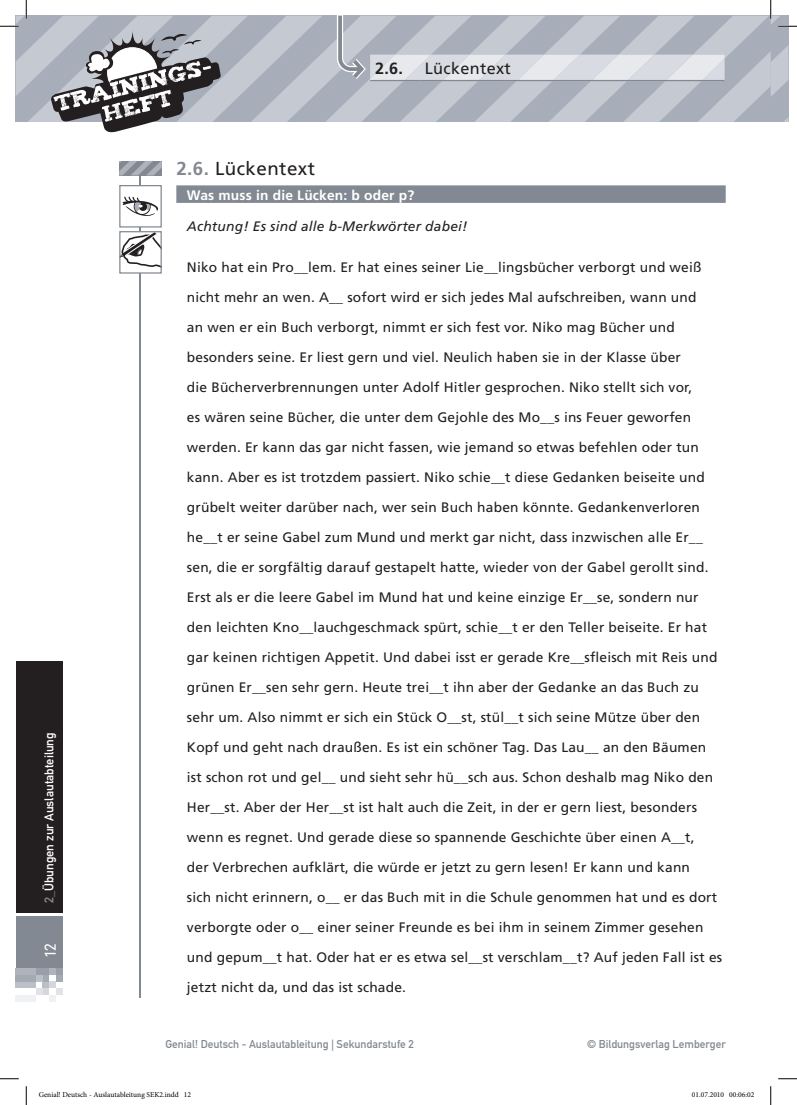
<style>
.page{position:relative;width:797px;height:1105px;background:#fff}
.page>*{position:absolute;margin:0;border:0;box-sizing:border-box;transform-origin:0 0}
.t1{font:18.75px "Frutiger LT Std";letter-spacing:.025em;color:#231f20}
.t2{font:16.25px "Frutiger LT Std";letter-spacing:.02em;color:#231f20}
.t3{font:700 16.25px "Frutiger LT Std";color:#231f20}
.t4{font:300 15px "DIN Neuzeit Grotesk";color:#fff}
.t5{font:13.75px/30px "Frutiger LT Std";letter-spacing:.015em;color:#231f20}
.t6{font:italic 13.75px "Frutiger LT Std";letter-spacing:.015em;color:#231f20}
.t7{font:700 13.75px "Frutiger LT Std";letter-spacing:.015em;color:#fff}
.t8{font:12.5px "DIN Mittelschrift";color:#fff}
.t9{font:11.25px "DIN Mittelschrift";color:#838992}
.t10{font:7.5px "Minion Pro";color:#000}
.s1{color:#838992}
.s2{font-weight:700;color:#838992}
</style>
<div class="page">
<div style="left:16px;top:661px;width:47px;height:252px;background:#231f20"></div>
<div style="left:16px;top:917px;width:47px;height:51px;background:#838992"></div>
<div style="left:42px;top:988px;width:7px;height:7px;background:#d4d7dc"></div>
<div style="left:36px;top:988px;width:6px;height:7px;background:#e1e3e7"></div>
<div style="left:56px;top:988px;width:7px;height:7px;background:#e1e3e7"></div>
<div style="left:42px;top:981px;width:7px;height:7px;background:#bbc0c7"></div>
<div style="left:16px;top:981px;width:20px;height:7px;background:#bbc0c7"></div>
<div style="left:49px;top:981px;width:7px;height:7px;background:#d4d7dc"></div>
<div style="left:42px;top:975px;width:7px;height:6px;background:#a4aab2"></div>
<svg style="left:36px;top:975px;width:6px;height:6px"></svg>
<div style="left:16px;top:975px;width:20px;height:6px;background:#a4aab2"></div>
<div style="left:56px;top:975px;width:7px;height:6px;background:#a4aab2"></div>
<div style="left:42px;top:968px;width:7px;height:7px;background:#999fa8"></div>
<div style="left:36px;top:968px;width:6px;height:7px;background:#999fa8"></div>
<div style="left:16px;top:968px;width:20px;height:7px;background:#afb4bc"></div>
<div style="left:56px;top:968px;width:7px;height:7px;background:#999fa8"></div>
<div style="left:49px;top:968px;width:7px;height:7px;background:#afb4bc"></div>
<div style="left:49px;top:995px;width:7px;height:6px;background:#eff1f3"></div>
<div style="left:16px;top:995px;width:20px;height:6px;background:#eff1f3"></div>
<div style="left:176px;top:185px;width:549px;height:18px;background:#838992"></div>
<hr style="left:140px;top:161px;width:1px;height:836px;background:#838992">
<div style="left:120px;top:186px;width:41px;height:41px;background:#fff"></div>
<svg style="left:122px;top:196px;width:37px;height:20px"></svg>
<div style="left:119px;top:185px;width:43px;height:43px;border:1px solid #838992"></div>
<svg style="left:121px;top:233px;width:39px;height:39px"></svg>
<div style="left:119px;top:231px;width:43px;height:43px;border:1px solid #838992"></div>
<svg style="left:119px;top:161px;width:43px;height:15px"></svg>
<svg style="left:0;top:1078px;width:19px;height:1px"></svg>
<svg style="left:778px;top:1078px;width:19px;height:1px"></svg>
<svg style="left:25px;top:1086px;width:2px;height:19px"></svg>
<svg style="left:0;top:0;width:797px;height:133px"></svg>
<svg style="left:770px;top:1086px;width:1px;height:19px"></svg>
<p class="t8" style="left:42px;top:903px;width:172px;rotate:-90deg"><span class="s1">2_</span>Übungen zur Auslautabteilung</p>
<p class="t4" style="left:41px;top:957px;width:15px;rotate:-90deg">12</p>
<p class="t3" style="left:375px;top:59px;width:29px">2.6.</p>
<p class="t2" style="left:425px;top:59px;width:87px">Lückentext</p>
<h1 class="t1" style="left:176px;top:157px;width:140px"><span class="s2">2.6.</span> Lückentext</h1>
<p class="t7" style="left:187px;top:187px;width:229px">Was muss in die Lücken: b oder p?</p>
<p class="t6" style="left:187px;top:218px;width:282px">Achtung! Es sind alle b-Merkwörter dabei!</p>
<p class="t5" style="left:187px;top:252px;width:536px">Niko hat ein Pro__lem. Er hat eines seiner Lie__lingsbücher verborgt und weiß nicht mehr an wen. A__ sofort wird er sich jedes Mal aufschreiben, wann und<br>an wen er ein Buch verborgt, nimmt er sich fest vor. Niko mag Bücher und besonders seine. Er liest gern und viel. Neulich haben sie in der Klasse über<br>die Bücherverbrennungen unter Adolf Hitler gesprochen. Niko stellt sich vor,<br>es wären seine Bücher, die unter dem Gejohle des Mo__s ins Feuer geworfen werden. Er kann das gar nicht fassen, wie jemand so etwas befehlen oder tun kann. Aber es ist trotzdem passiert. Niko schie__t diese Gedanken beiseite und grübelt weiter darüber nach, wer sein Buch haben könnte. Gedankenverloren he__t er seine Gabel zum Mund und merkt gar nicht, dass inzwischen alle Er__ sen, die er sorgfältig darauf gestapelt hatte, wieder von der Gabel gerollt sind.<br>Erst als er die leere Gabel im Mund hat und keine einzige Er__se, sondern nur den leichten Kno__lauchgeschmack spürt, schie__t er den Teller beiseite. Er hat gar keinen richtigen Appetit. Und dabei isst er gerade Kre__sfleisch mit Reis und grünen Er__sen sehr gern. Heute trei__t ihn aber der Gedanke an das Buch zu sehr um. Also nimmt er sich ein Stück O__st, stül__t sich seine Mütze über den Kopf und geht nach draußen. Es ist ein schöner Tag. Das Lau__ an den Bäumen ist schon rot und gel__ und sieht sehr hü__sch aus. Schon deshalb mag Niko den Her__st. Aber der Her__st ist halt auch die Zeit, in der er gern liest, besonders wenn es regnet. Und gerade diese so spannende Geschichte über einen A__t,<br>der Verbrechen aufklärt, die würde er jetzt zu gern lesen! Er kann und kann<br>sich nicht erinnern, o__ er das Buch mit in die Schule genommen hat und es dort verborgte oder o__ einer seiner Freunde es bei ihm in seinem Zimmer gesehen und gepum__t hat. Oder hat er es etwa sel__st verschlam__t? Auf jeden Fall ist es jetzt nicht da, und das ist schade.</p>
<p class="t9" style="left:165px;top:1038px;width:250px">Genial! Deutsch - Auslautableitung | Sekundarstufe 2</p>
<p class="t9" style="left:587px;top:1038px;width:140px">© Bildungsverlag Lemberger</p>
<p class="t10" style="left:39px;top:1090px;width:154px">Genial! Deutsch - Auslautableitung SEK2.indd 12</p>
<p class="t10" style="left:692px;top:1090px;width:64px">01.07.2010 00:06:02</p>
</div>
